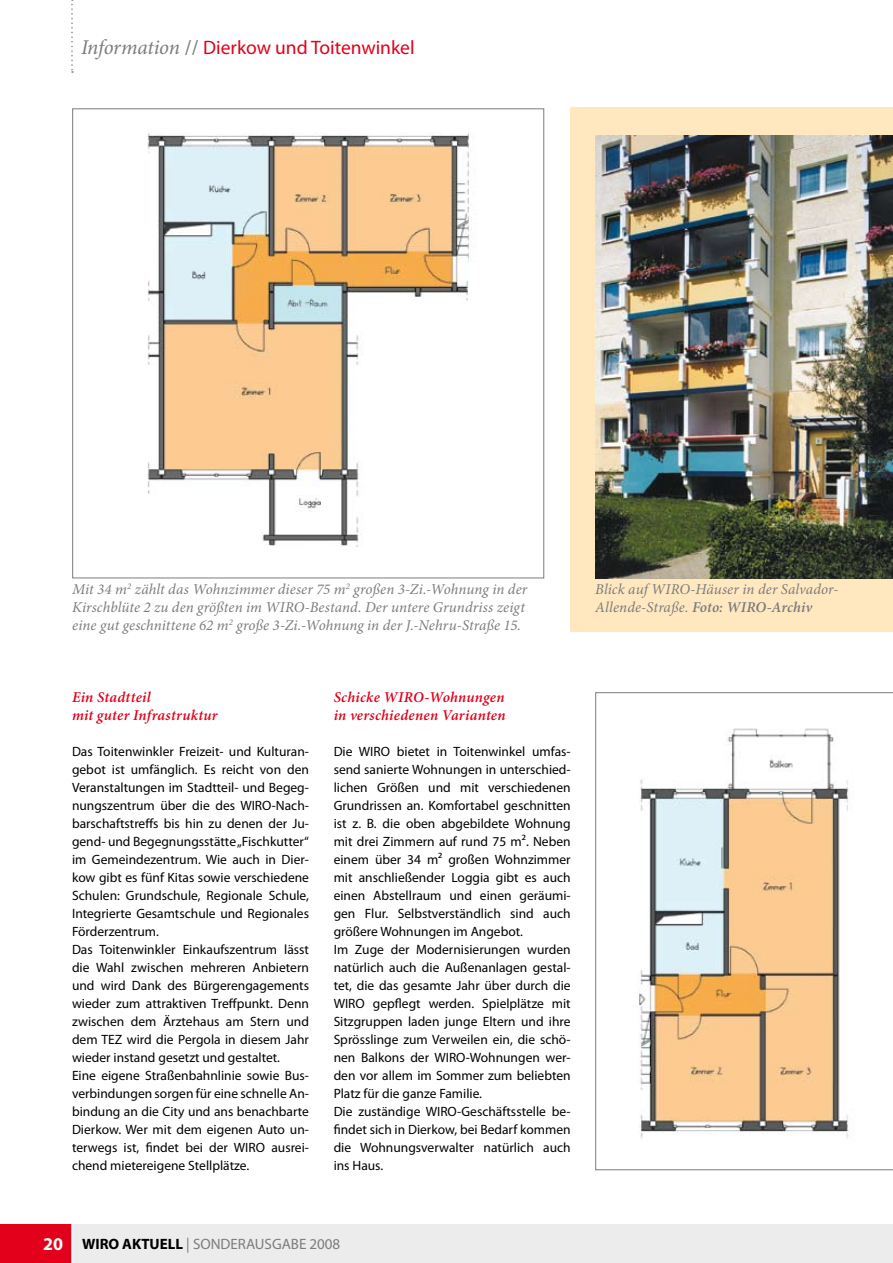
<style>
.page{position:relative;width:893px;height:1263px;background:#fff}
.page>*{position:absolute;margin:0;border:0;box-sizing:border-box;transform-origin:0 0}
.t1{font:19.5px "Myriad Pro";color:#e2001a}
.t2{font:italic 15px/18px "Minion Pro";letter-spacing:.005em;color:#7b7c7e}
.t3{font:italic 600 15px/18px "Minion Pro";letter-spacing:.015em;color:#e2001a}
.t4{font:15px "Myriad Pro";color:#7b7c7e}
.t5{font:13.5px/18px "Myriad Pro";color:#000}
.s1{font-family:"Minion Pro";font-style:italic;font-size:21px;color:#7b7c7e}
.s2{font-family:"Minion Pro";font-weight:600;font-size:21px;color:#7b7c7e}
.s3{font-weight:600}
.s4{font-family:"Myriad";font-weight:700;font-size:18px;color:#fff}
.s5{font-weight:700;color:#000}
</style>
<div class="page">
<div style="left:571px;top:107px;width:322px;height:525px;background:#ffe8bf"></div>
<div style="left:0;top:1224px;width:893px;height:39px;background:#ececed"></div>
<div style="left:0;top:1224px;width:72px;height:39px;background:#e2001a"></div>
<hr style="left:71px;top:1224px;width:2px;height:39px;background:#fff">
<svg style="left:71px;top:0;width:2px;height:73px"></svg>
<img style="left:595px;top:135px;width:298px;height:443px">
<svg style="left:595px;top:692px;width:298px;height:478px"></svg>
<img style="left:147px;top:133px;width:324px;height:414px">
<h1 class="t1" style="left:81px;top:35px;width:335px"><span class="s1">Information</span> <span class="s2">//</span> Dierkow und Toitenwinkel</h1>
<p class="t2" style="left:72px;top:580px;width:457px">Mit 34 m<sup>2</sup> zählt das Wohnzimmer dieser 75 m<sup>2</sup> großen 3-Zi.-Wohnung in der<br>Kirschblüte 2 zu den größten im WIRO-Bestand. Der untere Grundriss zeigt eine gut geschnittene 62 m<sup>2</sup> große 3-Zi.-Wohnung in der J.-Nehru-Straße 15.</p>
<p class="t3" style="left:72px;top:689px;width:147px">Ein Stadtteil<br>mit guter Infrastruktur</p>
<p class="t5" style="left:72px;top:742px;width:239px">Das Toitenwinkler Freizeit- und Kulturan&shy;gebot ist umfänglich. Es reicht von den Veranstaltungen im Stadtteil- und Begeg&shy;nungszentrum über die des WIRO-Nach&shy;barschaftstreffs bis hin zu denen der Ju&shy;gend- und Begegnungsstätte „Fischkutter“ im Gemeindezentrum. Wie auch in Dier&shy;kow gibt es fünf Kitas sowie verschiedene Schulen: Grundschule, Regionale Schule, Integrierte Gesamtschule und Regionales Förderzentrum.<br>Das Toitenwinkler Einkaufszentrum lässt die Wahl zwischen mehreren Anbietern und wird Dank des Bürgerengagements wieder zum attraktiven Treffpunkt. Denn zwischen dem Ärztehaus am Stern und dem TEZ wird die Pergola in diesem Jahr wieder instand gesetzt und gestaltet.<br>Eine eigene Straßenbahnlinie sowie Bus&shy;verbindungen sorgen für eine schnelle An&shy;bindung an die City und ans benachbarte Dierkow. Wer mit dem eigenen Auto un&shy;terwegs ist, findet bei der WIRO ausrei&shy;chend mietereigene Stellplätze.</p>
<p class="t3" style="left:334px;top:689px;width:174px">Schicke WIRO-Wohnungen in verschiedenen Varianten</p>
<p class="t5" style="left:334px;top:742px;width:239px">Die WIRO bietet in Toitenwinkel umfas&shy;send sanierte Wohnungen in unterschied&shy;lichen Größen und mit verschiedenen Grundrissen an. Komfortabel geschnitten ist z. B. die oben abgebildete Wohnung mit drei Zimmern auf rund 75 m². Neben einem über 34 m² großen Wohnzimmer mit anschließender Loggia gibt es auch einen Abstellraum und einen geräumi&shy;gen Flur. Selbstverständlich sind auch größere Wohnungen im Angebot.<br>Im Zuge der Modernisierungen wurden natürlich auch die Außenanlagen gestal&shy;tet, die das gesamte Jahr über durch die WIRO gepflegt werden. Spielplätze mit Sitzgruppen laden junge Eltern und ihre Sprösslinge zum Verweilen ein, die schö&shy;nen Balkons der WIRO-Wohnungen wer&shy;den vor allem im Sommer zum beliebten Platz für die ganze Familie.<br>Die zuständige WIRO-Geschäftsstelle be&shy;findet sich in Dierkow, bei Bedarf kommen die Wohnungsverwalter natürlich auch ins Haus.</p>
<p class="t2" style="left:595px;top:580px;width:245px">Blick auf WIRO-Häuser in der Salvador-<br>Allende-Straße. <span class="s3">Foto: WIRO-Archiv</span></p>
<p class="t4" style="left:43px;top:1234px;width:299px"><span class="s4">20</span> <span class="s5">WIRO AKTUELL</span> | SONDERAUSGABE 2008</p>
</div>
